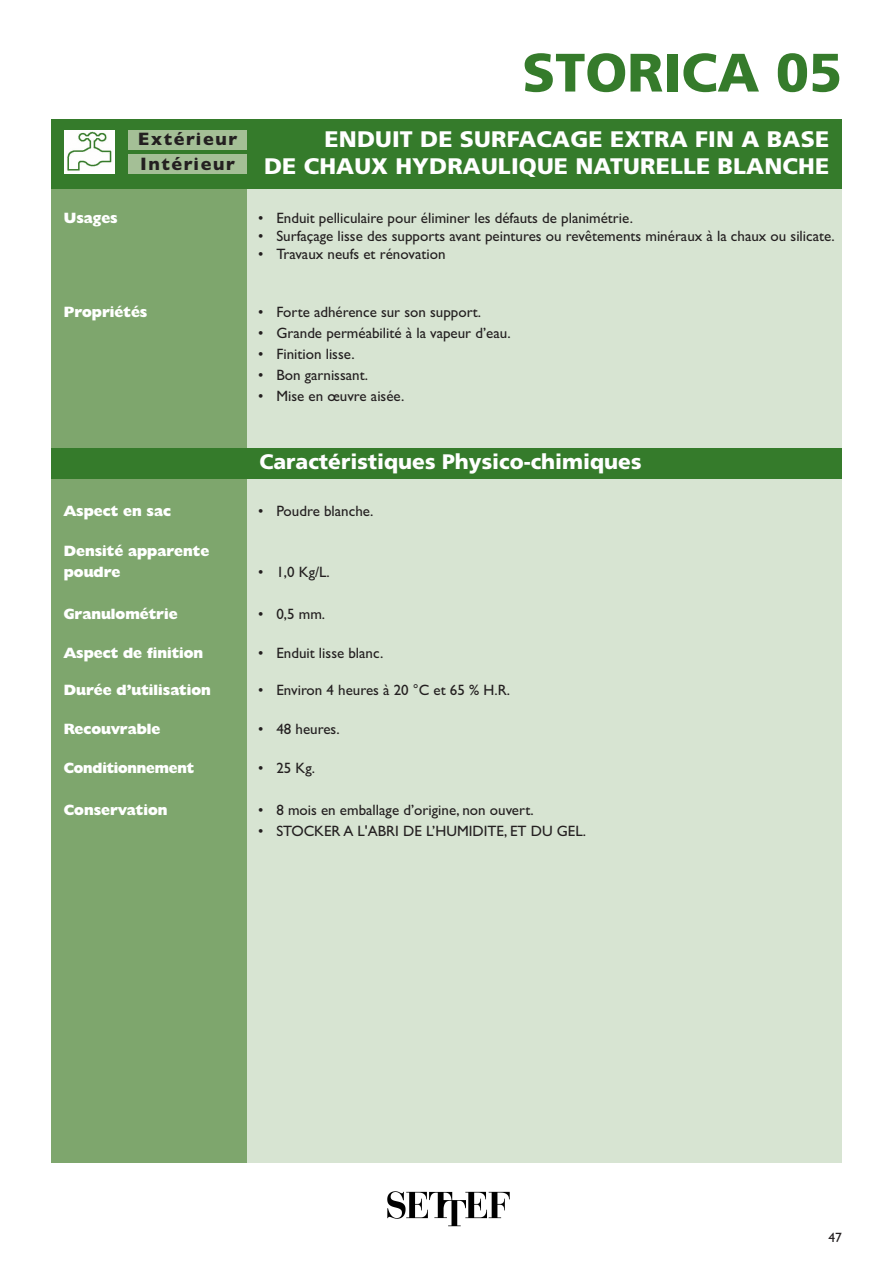
<style>
.page{position:relative;width:893px;height:1263px;background:#fff}
.page>*{position:absolute;margin:0;border:0;box-sizing:border-box;transform-origin:0 0}
.t1{font:900 54px "Frutiger";color:#357b2b}
.t2{font:900 22.5px "Frutiger";letter-spacing:.005em;color:#fff}
.t3{font:900 21px "Frutiger";color:#fff}
.t4{font:700 18.15px "Gill Sans";letter-spacing:.09em;color:#231f20}
.t5{font:15px "Gill Sans";color:#231f20}
.t6{font:800 15px/21.1px "Humanist 521 BT";color:#fff}
.t7{font:13.5px "Gill Sans";color:#231f20}
</style>
<div class="page">
<div style="left:240px;top:179px;width:602px;height:984px;background:#d7e4d2"></div>
<div style="left:51px;top:132px;width:196px;height:1031px;background:#7ea66d"></div>
<div style="left:51px;top:119px;width:791px;height:70px;background:#357b2b"></div>
<div style="left:129px;top:155px;width:118px;height:19px;background:#a4bf96"></div>
<div style="left:129px;top:130px;width:118px;height:19px;background:#a4bf96"></div>
<div style="left:64px;top:130px;width:51px;height:44px;background:#fff"></div>
<img style="left:67px;top:131px;width:45px;height:40px">
<div style="left:51px;top:448px;width:791px;height:30px;background:#357b2b"></div>
<img style="left:387px;top:1191px;width:123px;height:36px">
<p class="t4" style="left:138px;top:128px;width:101px">Extérieur</p>
<h1 class="t1" style="left:522px;top:51px;width:321px">STORICA 05</h1>
<h2 class="t2" style="left:325px;top:130px;width:506px">ENDUIT DE SURFACAGE EXTRA FIN A BASE</h2>
<p class="t4" style="left:140px;top:153px;width:96px">Intérieur</p>
<h2 class="t2" style="left:264px;top:157px;width:567px">DE CHAUX HYDRAULIQUE NATURELLE BLANCHE</h2>
<p class="t6" style="left:64px;top:209px;width:56px">Usages</p>
<p class="t5" style="left:258px;top:209px;width:376px">• Enduit pelliculaire pour éliminer les défauts de planimétrie.</p>
<p class="t5" style="left:258px;top:227px;width:578px">• Surfaçage lisse des supports avant peintures ou revêtements minéraux à la chaux ou silicate.</p>
<p class="t5" style="left:258px;top:245px;width:189px">• Travaux neufs et rénovation</p>
<p class="t6" style="left:64px;top:303px;width:85px">Propriétés</p>
<p class="t5" style="left:258px;top:303px;width:224px">• Forte adhérence sur son support.</p>
<p class="t5" style="left:258px;top:324px;width:254px">• Grande perméabilité à la vapeur d’eau.</p>
<p class="t5" style="left:258px;top:345px;width:98px">• Finition lisse.</p>
<p class="t5" style="left:258px;top:366px;width:111px">• Bon garnissant.</p>
<p class="t5" style="left:258px;top:387px;width:148px">• Mise en œuvre aisée.</p>
<h3 class="t3" style="left:259px;top:453px;width:384px">Caractéristiques Physico-chimiques</h3>
<p class="t6" style="left:64px;top:502px;width:109px">Aspect en sac</p>
<p class="t5" style="left:258px;top:502px;width:117px">• Poudre blanche.</p>
<p class="t6" style="left:64px;top:542px;width:147px">Densité apparente poudre</p>
<p class="t5" style="left:258px;top:563px;width:73px">• 1,0 Kg/L.</p>
<p class="t6" style="left:64px;top:605px;width:115px">Granulométrie</p>
<p class="t5" style="left:258px;top:605px;width:69px">• 0,5 mm.</p>
<p class="t6" style="left:64px;top:644px;width:141px">Aspect de finition</p>
<p class="t5" style="left:258px;top:644px;width:127px">• Enduit lisse blanc.</p>
<p class="t6" style="left:64px;top:681px;width:149px">Durée d’utilisation</p>
<p class="t5" style="left:258px;top:681px;width:253px">• Environ 4 heures à 20 °C et 65 % H.R.</p>
<p class="t6" style="left:64px;top:720px;width:98px">Recouvrable</p>
<p class="t5" style="left:258px;top:720px;width:83px">• 48 heures.</p>
<p class="t6" style="left:64px;top:759px;width:132px">Conditionnement</p>
<p class="t5" style="left:258px;top:759px;width:58px">• 25 Kg.</p>
<p class="t6" style="left:64px;top:801px;width:105px">Conservation</p>
<p class="t5" style="left:258px;top:801px;width:277px">• 8 mois en emballage d’origine, non ouvert.</p>
<p class="t5" style="left:258px;top:822px;width:329px">• STOCKER A L'ABRI DE L’HUMIDITE, ET DU GEL.</p>
<p class="t7" style="left:828px;top:1230px;width:15px">47</p>
</div>
